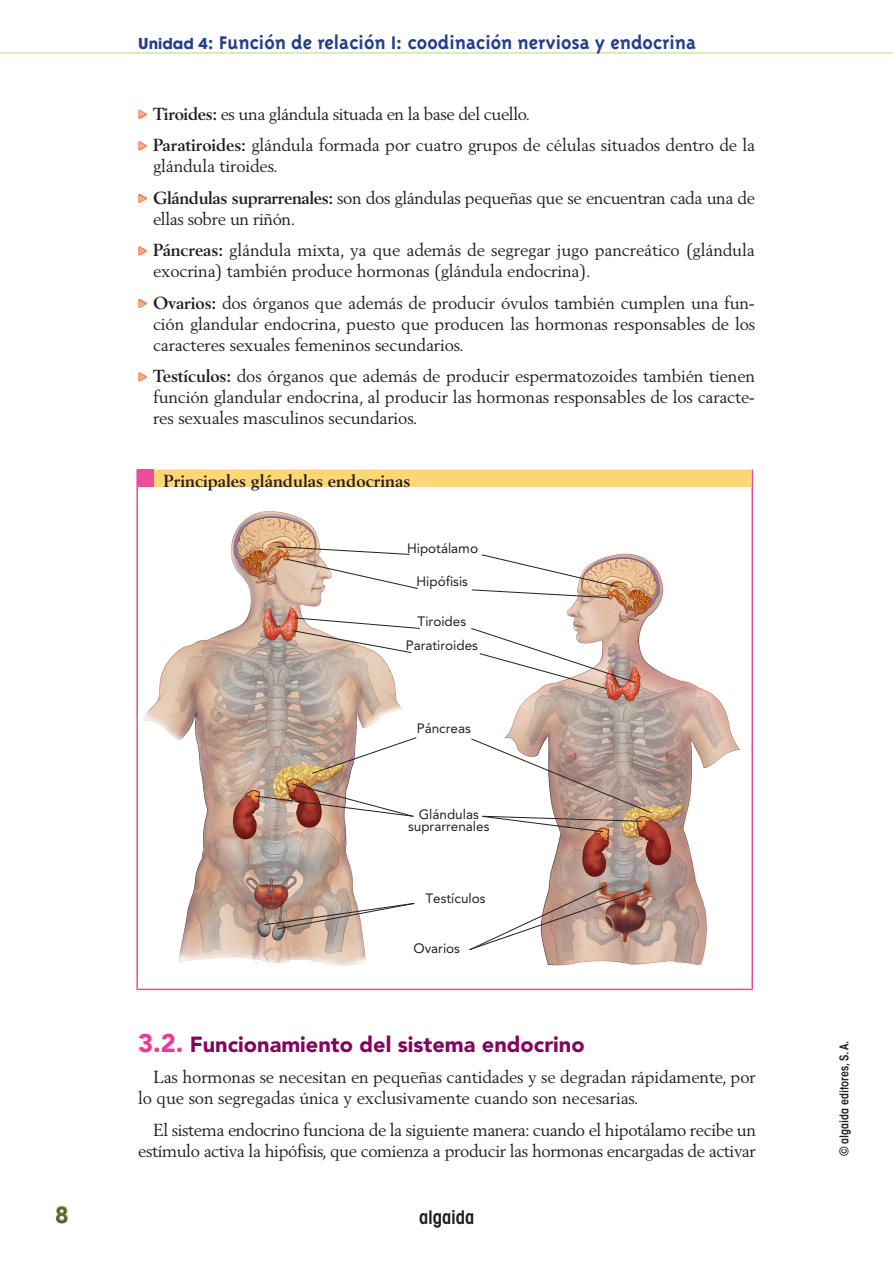
<style>
.page{position:relative;width:893px;height:1263px;background:#fff}
.page>*{position:absolute;margin:0;border:0;box-sizing:border-box;transform-origin:0 0}
.t1{font:800 22.5px "Avenir LT Std";color:#57585a}
.t2{font:900 21.75px "Avenir LT Std";color:#870160}
.t3{font:700 21px "Triplex";color:#253f8e}
.t4{font:600 condensed 18.9px "Avant Garde";color:#231f20}
.t5{font:17.25px/21px "Berling LT Std";letter-spacing:-.01em;color:#231f20}
.t6{font:700 17.25px "Berling LT Std";color:#231f20}
.t7{font:13.5px/24px "Avenir LT Std";color:#231f20;text-align:center}
.t8{font:600 condensed 12px "ITC Avant Garde Std";color:#231f20}
.s1{font-family:"Avant Garde";font-size:15px}
.s2{font-family:"FF Dingbests";font-size:15px;color:#f9af8d}
.s3{font-weight:700}
.s4{font-size:13.8px}
.s5{font-size:25.5px;color:#ed3896}
</style>
<div class="page">
<svg style="left:55px;top:1205px;width:13px;height:19px"></svg>
<hr style="left:0;top:53px;width:893px;height:1px;background:#b9d87e">
<svg style="left:138px;top:109px;width:9px;height:10px"></svg>
<svg style="left:138px;top:141px;width:9px;height:10px"></svg>
<svg style="left:138px;top:193px;width:9px;height:10px"></svg>
<svg style="left:138px;top:246px;width:9px;height:10px"></svg>
<svg style="left:138px;top:298px;width:9px;height:10px"></svg>
<svg style="left:138px;top:372px;width:9px;height:10px"></svg>
<hr style="left:136px;top:470px;width:2px;height:519px;background:#ed4c9c">
<hr style="left:751px;top:470px;width:2px;height:519px;background:#ed4c9c">
<hr style="left:136px;top:989px;width:617px;height:1px;background:#ed4c9c">
<div style="left:138px;top:469px;width:613px;height:18px;background:#fed676"></div>
<div style="left:138px;top:470px;width:16px;height:17px;background:#ed4c9c"></div>
<img style="left:136px;top:507px;width:616px;height:461px">
<svg style="left:264px;top:903px;width:151px;height:27px"></svg>
<img style="left:254px;top:783px;width:160px;height:34px">
<svg style="left:312px;top:737px;width:105px;height:37px"></svg>
<svg style="left:471px;top:738px;width:181px;height:94px"></svg>
<svg style="left:468px;top:886px;width:180px;height:64px"></svg>
<svg style="left:291px;top:617px;width:130px;height:36px"></svg>
<svg style="left:470px;top:628px;width:167px;height:61px"></svg>
<svg style="left:277px;top:546px;width:141px;height:43px"></svg>
<svg style="left:471px;top:554px;width:146px;height:44px"></svg>
<h1 class="t1" style="left:55px;top:1201px;width:15px">8</h1>
<p class="t3" style="left:138px;top:30px;width:559px"><span class="s1">Unidad 4</span>: Función de relación I: coodinación nerviosa y endocrina</p>
<p class="t5" style="left:138px;top:98px;width:618px;line-height:31.5px"><span class="s2">&gt;</span> <span class="s3">Tiroides:</span> es una glándula situada en la base del cuello.<br><span class="s2">&gt;</span> <span class="s3">Paratiroides:</span> glándula formada por cuatro grupos de células situados dentro de la</p>
<p class="t5" style="left:138px;top:150px;width:618px;line-height:31.5px;text-indent:15px">glándula tiroides.<br><span class="s2">&gt;</span> <span class="s3">Glándulas suprarrenales:</span> son dos glándulas pequeñas que se encuentran cada una de</p>
<p class="t5" style="left:138px;top:203px;width:618px;line-height:31.5px;text-indent:15px">ellas sobre un riñón.<br><span class="s2">&gt;</span> <span class="s3">Páncreas:</span> glándula mixta, ya que además de segregar jugo pancreático (glándula</p>
<p class="t5" style="left:138px;top:255px;width:618px;line-height:31.5px;text-indent:15px">exocrina) también produce hormonas (glándula endocrina).<br><span class="s2">&gt;</span> <span class="s3">Ovarios:</span> dos órganos que además de producir óvulos también cumplen una fun-</p>
<p class="t5" style="left:153px;top:313px;width:604px">ción glandular endocrina, puesto que producen las hormonas responsables de los caracteres sexuales femeninos secundarios.</p>
<p class="t5" style="left:153px;top:366px;width:604px;text-align:justify;text-indent:-15px"><span class="s2">&gt;</span> <span class="s3">Testículos:</span> dos órganos que además de producir espermatozoides también tienen función glandular endocrina, al producir las hormonas responsables de los caracte&shy;res sexuales masculinos secundarios.</p>
<p class="t6" style="left:163px;top:471px;width:248px">Principales glándulas endocrinas</p>
<p class="t7" style="left:407px;top:536px;width:73px">Hipotála<span class="s4">mo</span></p>
<p class="t7" style="left:416px;top:569px;width:53px">Hipófisis</p>
<p class="t7" style="left:406px;top:610px;width:74px">Tiroides<br>Paratiroides</p>
<p class="t7" style="left:417px;top:717px;width:56px">Páncreas</p>
<p class="t7" style="left:408px;top:808px;width:83px;line-height:12px">Glándulas suprarrenales</p>
<p class="t7" style="left:426px;top:886px;width:62px">Testículos</p>
<p class="t7" style="left:414px;top:937px;width:48px">Ovarios</p>
<p class="t2" style="left:138px;top:1031px;width:448px"><span class="s5">3.2.</span> Funcionamiento del sistema endocrino</p>
<p class="t5" style="left:138px;top:1066px;width:619px;text-indent:15px">Las hormonas se necesitan en pequeñas cantidades y se degradan rápidamente, por lo que son segregadas única y exclusivamente cuando son necesarias.</p>
<p class="t5" style="left:138px;top:1119px;width:619px;text-align:right">El sistema endocrino funciona de la siguiente manera: cuando el hipotálamo recibe un estímulo activa la hipófisis, que comienza a producir las hormonas encargadas de activar</p>
<p class="t4" style="left:419px;top:1206px;width:57px">algaida</p>
<p class="t8" style="left:836px;top:1156px;width:117px;rotate:-90deg">© algaida editores, S. A.</p>
</div>
